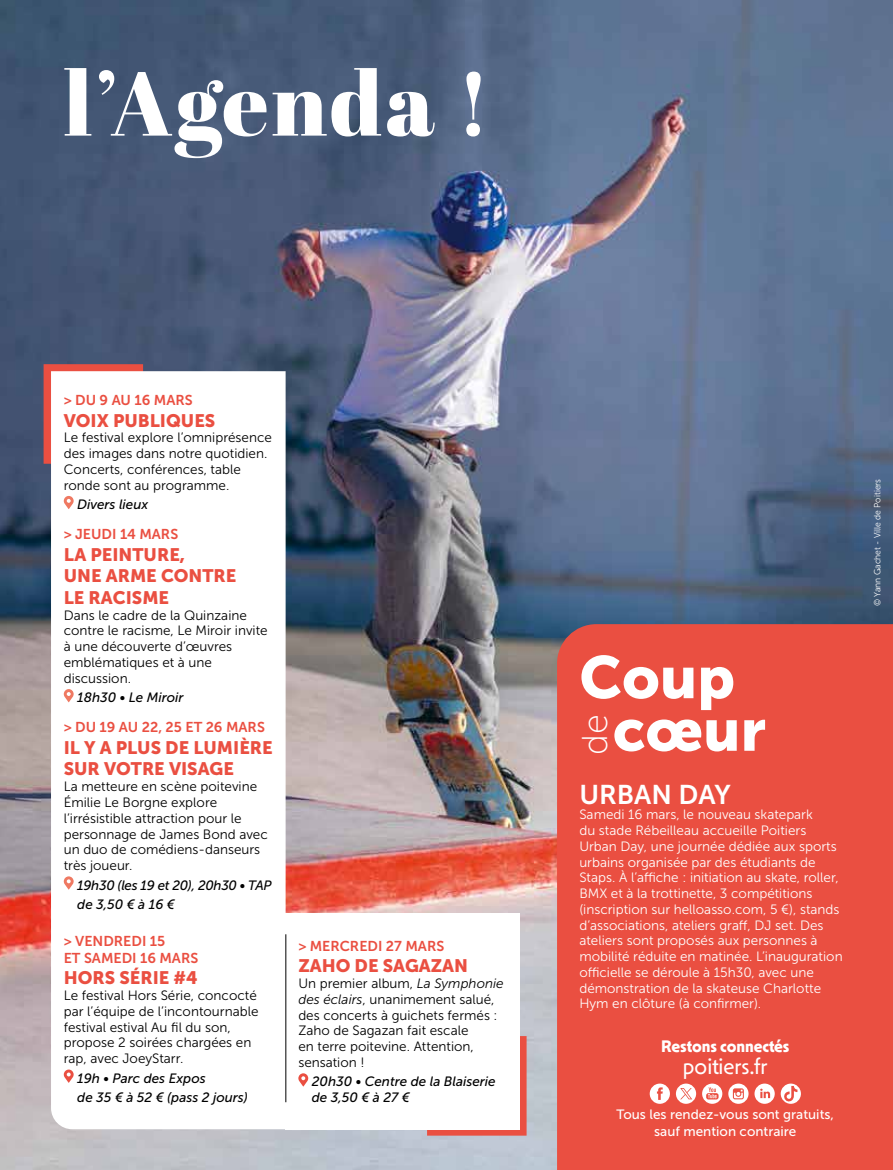
<style>
.page{position:relative;width:893px;height:1170px;background:#fff}
.page>*{position:absolute;margin:0;border:0;box-sizing:border-box;transform-origin:0 0}
.t1{font:90px "Abril Fatface";letter-spacing:.03em;color:#fff}
.t2{font:59.25px "Museo Sans 900";color:#fff}
.t3{font:35.85px "Museo Sans 100";color:#fff}
.t4{font:27px "Museo Sans 700";color:#fff}
.t5{font:22.5px "Mendl Sans Dusk";color:#fff}
.t6{font:18px/21.6px "Museo Sans 900";color:#ea4f41}
.t7{font:700 16.8px "Mendl Sans Dusk";color:#fff}
.t8{font:14.25px/17.1px "Museo Sans 700";color:#ea4f41}
.t9{font:13.5px/15.8px "Museo Sans 300";color:#000}
.t10{font:13.5px/15.8px "Museo Sans 300";color:#fff}
.t11{font:italic 13.5px/19.5px "Museo Sans 500";color:#000}
.t12{font:13.5px/16.5px "Museo Sans 500";color:#fff;text-align:center}
.t13{font:italic 13.5px/19.5px "Museo Sans 500";letter-spacing:-.02em;color:#000}
.t14{font:9px "Museo Sans 300";color:#fff;scale:.95 1}
.s1{font-style:italic}
</style>
<div class="page">
<img style="left:0;top:0;width:893px;height:1169px">
<div style="left:557px;top:624px;width:336px;height:545px;background:#ea4f41"></div>
<svg style="left:44px;top:364px;width:99px;height:99px"></svg>
<svg style="left:427px;top:1035px;width:100px;height:100px"></svg>
<svg style="left:51px;top:371px;width:235px;height:758px"></svg>
<div style="left:285px;top:913px;width:235px;height:216px;background:#fff"></div>
<svg style="left:64px;top:496px;width:10px;height:13px"></svg>
<svg style="left:64px;top:689px;width:10px;height:13px"></svg>
<svg style="left:64px;top:876px;width:10px;height:13px"></svg>
<svg style="left:64px;top:1069px;width:10px;height:13px"></svg>
<svg style="left:298px;top:1073px;width:10px;height:13px"></svg>
<hr style="left:286px;top:934px;width:1px;height:168px;background:#000">
<svg style="left:754px;top:1083px;width:21px;height:20px"></svg>
<svg style="left:728px;top:1083px;width:20px;height:20px"></svg>
<svg style="left:676px;top:1083px;width:20px;height:20px"></svg>
<svg style="left:650px;top:1083px;width:20px;height:20px"></svg>
<svg style="left:702px;top:1083px;width:20px;height:20px"></svg>
<svg style="left:781px;top:1083px;width:20px;height:20px"></svg>
<h1 class="t1" style="left:64px;top:40px;width:428px">l’Agenda !</h1>
<p class="t8" style="left:64px;top:391px;width:131px">&gt; DU 9 AU 16 MARS</p>
<h3 class="t6" style="left:64px;top:409px;width:153px">VOIX PUBLIQUES</h3>
<p class="t9" style="left:64px;top:430px;width:210px">Le festival explore l’omniprésence des images dans notre quotidien.<br>Concerts, conférences, table ronde sont au programme.</p>
<p class="t11" style="left:77px;top:494px;width:73px">Divers lieux</p>
<p class="t8" style="left:64px;top:525px;width:116px">&gt; JEUDI 14 MARS</p>
<h3 class="t6" style="left:64px;top:543px;width:174px">LA PEINTURE,<br>UNE ARME CONTRE<br>LE RACISME</h3>
<p class="t9" style="left:64px;top:607px;width:205px">Dans le cadre de la Quinzaine contre le racisme, Le Miroir invite à une découverte d’œuvres emblématiques et à une discussion.</p>
<p class="t11" style="left:77px;top:687px;width:108px">18h30 • Le Miroir</p>
<p class="t8" style="left:64px;top:718px;width:203px">&gt; DU 19 AU 22, 25 ET 26 MARS</p>
<h3 class="t6" style="left:64px;top:736px;width:210px">IL Y A PLUS DE LUMIÈRE<br>SUR VOTRE VISAGE</h3>
<p class="t9" style="left:64px;top:778px;width:206px">La metteure en scène poitevine<br>Émilie Le Borgne explore l’irrésistible attraction pour le personnage de James Bond avec un duo de comédiens-danseurs très joueur.</p>
<p class="t13" style="left:77px;top:875px;width:196px">19h30 (les 19 et 20), 20h30 • TAP de 3,50 € à 16 €</p>
<p class="t8" style="left:64px;top:932px;width:136px">&gt; VENDREDI 15<br>ET SAMEDI 16 MARS</p>
<h3 class="t6" style="left:64px;top:967px;width:135px">HORS SÉRIE #4</h3>
<p class="t9" style="left:64px;top:987px;width:196px">Le festival Hors Série, concocté par l’équipe de l’incontournable festival estival Au fil du son, propose 2 soirées chargées en rap, avec JoeyStarr.</p>
<p class="t11" style="left:77px;top:1068px;width:172px">19h • Parc des Expos<br>de 35 € à 52 € (pass 2 jours)</p>
<p class="t8" style="left:298px;top:937px;width:147px">&gt; MERCREDI 27 MARS</p>
<h3 class="t6" style="left:298px;top:955px;width:171px">ZAHO DE SAGAZAN</h3>
<p class="t9" style="left:298px;top:975px;width:207px">Un premier album, <span class="s1">La Symphonie des éclairs</span>, unanimement salué, des concerts à guichets fermés :<br>Zaho de Sagazan fait escale<br>en terre poitevine. Attention, sensation !</p>
<p class="t11" style="left:312px;top:1073px;width:185px;line-height:15.8px">20h30 • Centre de la Blaiserie de 3,50 € à 27 €</p>
<h2 class="t2" style="left:579px;top:643px;width:157px">Coup</h2>
<h3 class="t3" style="left:576px;top:754px;width:42px;rotate:-90deg">de</h3>
<h2 class="t2" style="left:613px;top:696px;width:155px">cœur</h2>
<h3 class="t4" style="left:579px;top:779px;width:153px">URBAN DAY</h3>
<p class="t10" style="left:579px;top:806px;width:265px">Samedi 16 mars, le nouveau skatepark<br>du stade Rébeilleau accueille Poitiers Urban Day, une journée dédiée aux sports urbains organisée par des étudiants de Staps. À l’affiche : initiation au skate, roller, BMX et à la trottinette, 3 compétitions (inscription sur helloasso.com, 5 €), stands d’associations, ateliers graff, DJ set. Des ateliers sont proposés aux personnes à mobilité réduite en matinée. L’inauguration officielle se déroule à 15h30, avec une démonstration de la skateuse Charlotte Hym en clôture (à confirmer).</p>
<p class="t7" style="left:661px;top:1035px;width:130px">Restons connectés</p>
<h3 class="t5" style="left:683px;top:1052px;width:86px">poitiers.fr</h3>
<p class="t12" style="left:617px;top:1106px;width:219px">Tous les rendez-vous sont gratuits, sauf mention contraire</p>
<p class="t14" style="left:872px;top:606px;width:136px;rotate:-90deg">© Yann Gachet - Ville de Poitiers</p>
</div>
